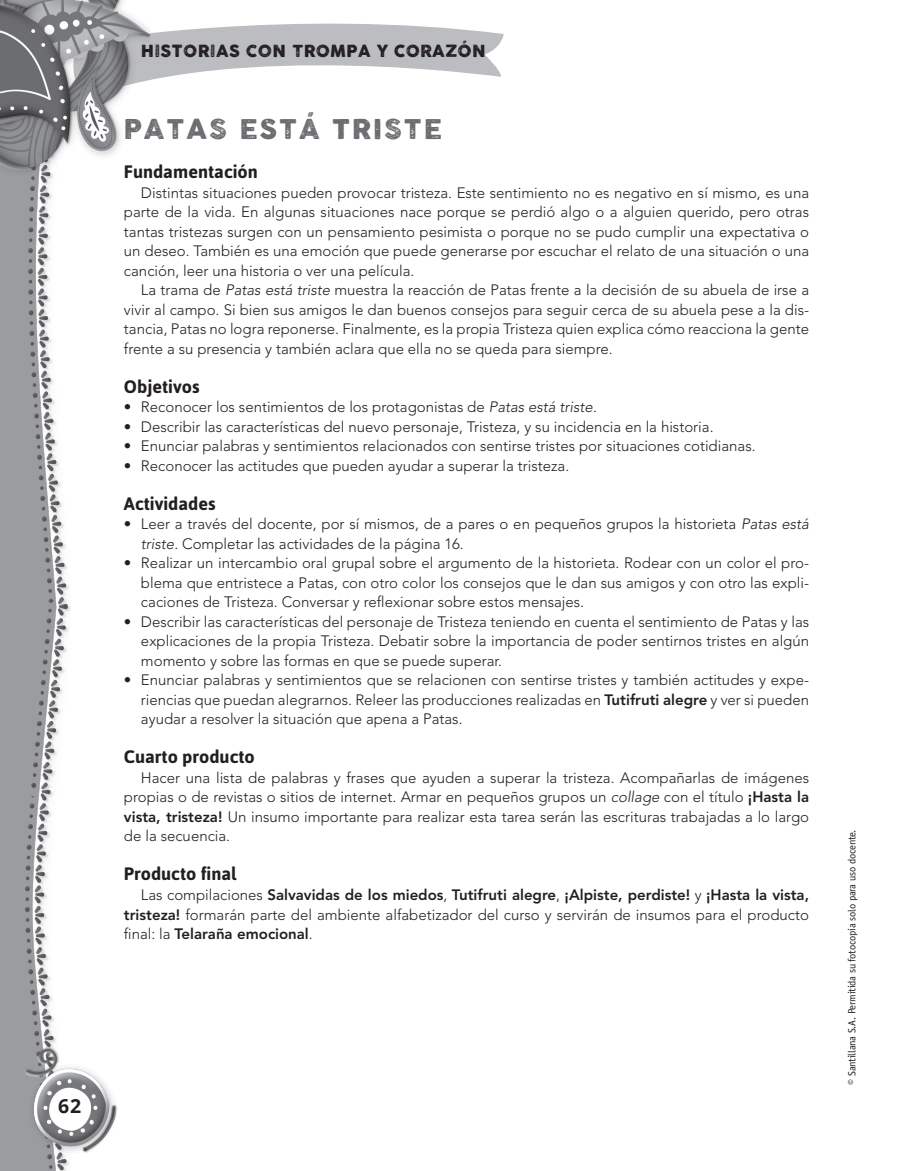
<style>
.page{position:relative;width:914px;height:1171px;background:#fff}
.page>*{position:absolute;margin:0;border:0;box-sizing:border-box;transform-origin:0 0}
.TITULO_HISTORIETA{font:27px "Cocogoose Letterpress";letter-spacing:.07em;color:#6c6d70}
.t1{font:700 19.5px "Open Sans";color:#231f20}
.SUBTITULO{font:700 18px "Asap";color:#231f20}
.t2{font:16.5px "Cocogoose Letterpress";letter-spacing:.025em;color:#231f20}
.TXT{font:300 15px/19.5px "Avenir LT Std";color:#231f20;text-align:justify}
.t3{font:10.5px "Officina Sans Std";letter-spacing:-.02em;color:#231f20}
.s1{font-style:italic}
.s2{font-weight:800}
</style>
<div class="page">
<svg style="left:150px;top:23px;width:353px;height:57px"></svg>
<img style="left:0;top:288px;width:70px;height:882px">
<img style="left:0;top:0;width:150px;height:288px">
<img style="left:1px;top:1035px;width:116px;height:135px">
<h2 class="t1" style="left:58px;top:1092px;width:25px">62</h2>
<p class="t2" style="left:141px;top:39px;width:346px">HISTORIAS CON TROMPA Y CORAZÓN</p>
<p class="TITULO_HISTORIETA" style="left:124px;top:110px;width:319px">PATAS ESTÁ TRISTE</p>
<p class="SUBTITULO" style="left:124px;top:161px;width:135px">Fundamentación</p>
<p class="TXT" style="left:124px;top:183px;width:686px;text-indent:17px">Distintas situaciones pueden provocar tristeza. Este sentimiento no es negativo en sí mismo, es una parte de la vida. En algunas situaciones nace porque se perdió algo o a alguien querido, pero otras tantas tristezas surgen con un pensamiento pesimista o porque no se pudo cumplir una expectativa o un deseo. También es una emoción que puede generarse por escuchar el relato de una situación o una canción, leer una historia o ver una película.</p>
<p class="TXT" style="left:124px;top:280px;width:686px;text-indent:17px">La trama de <span class="s1">Patas está triste</span> muestra la reacción de Patas frente a la decisión de su abuela de irse a vivir al campo. Si bien sus amigos le dan buenos consejos para seguir cerca de su abuela pese a la dis&shy;tancia, Patas no logra reponerse. Finalmente, es la propia Tristeza quien explica cómo reacciona la gente frente a su presencia y también aclara que ella no se queda para siempre.</p>
<p class="SUBTITULO" style="left:124px;top:376px;width:77px">Objetivos</p>
<p class="TXT" style="left:124px;top:397px;width:474px">• Reconocer los sentimientos de los protagonistas de <span class="s1">Patas está triste</span>.</p>
<p class="TXT" style="left:124px;top:417px;width:591px">• Describir las características del nuevo personaje, Tristeza, y su incidencia en la historia.</p>
<p class="TXT" style="left:124px;top:436px;width:633px">• Enunciar palabras y sentimientos relacionados con sentirse tristes por situaciones cotidianas.</p>
<p class="TXT" style="left:124px;top:456px;width:446px">• Reconocer las actitudes que pueden ayudar a superar la tristeza.</p>
<p class="SUBTITULO" style="left:124px;top:493px;width:93px">Actividades</p>
<p class="TXT" style="left:141px;top:514px;width:669px;text-indent:-17px">• Leer a través del docente, por sí mismos, de a pares o en pequeños grupos la historieta <span class="s1">Patas está triste</span>. Completar las actividades de la página 16.</p>
<p class="TXT" style="left:141px;top:553px;width:669px;text-indent:-17px">• Realizar un intercambio oral grupal sobre el argumento de la historieta. Rodear con un color el pro&shy;blema que entristece a Patas, con otro color los consejos que le dan sus amigos y con otro las expli&shy;caciones de Tristeza. Conversar y reflexionar sobre estos mensajes.</p>
<p class="TXT" style="left:141px;top:612px;width:669px;text-indent:-17px">• Describir las características del personaje de Tristeza teniendo en cuenta el sentimiento de Patas y las explicaciones de la propia Tristeza. Debatir sobre la importancia de poder sentirnos tristes en algún momento y sobre las formas en que se puede superar.</p>
<p class="TXT" style="left:141px;top:670px;width:669px;text-indent:-17px">• Enunciar palabras y sentimientos que se relacionen con sentirse tristes y también actitudes y expe&shy;riencias que puedan alegrarnos. Releer las producciones realizadas en <span class="s2">Tutifruti alegre</span> y ver si pueden ayudar a resolver la situación que apena a Patas.</p>
<p class="SUBTITULO" style="left:124px;top:746px;width:132px">Cuarto producto</p>
<p class="TXT" style="left:124px;top:768px;width:686px;text-indent:17px">Hacer una lista de palabras y frases que ayuden a superar la tristeza. Acompañarlas de imágenes propias o de revistas o sitios de internet. Armar en pequeños grupos un <span class="s1">collage</span> con el título <span class="s2">¡Hasta la vista, tristeza!</span> Un insumo importante para realizar esta tarea serán las escrituras trabajadas a lo largo de la secuencia.</p>
<p class="SUBTITULO" style="left:124px;top:863px;width:114px">Producto final</p>
<p class="TXT" style="left:124px;top:885px;width:686px;text-indent:17px">Las compilaciones <span class="s2">Salvavidas de los miedos</span>, <span class="s2">Tutifruti alegre</span>, <span class="s2">¡Alpiste, perdiste!</span> y <span class="s2">¡Hasta la vista, tristeza!</span> formarán parte del ambiente alfabetizador del curso y servirán de insumos para el producto final: la <span class="s2">Telaraña emocional</span>.</p>
<p class="t3" style="left:845px;top:1084px;width:257px;rotate:-90deg">© Santillana S.A. Permitida su fotocopia solo para uso docente.</p>
</div>
